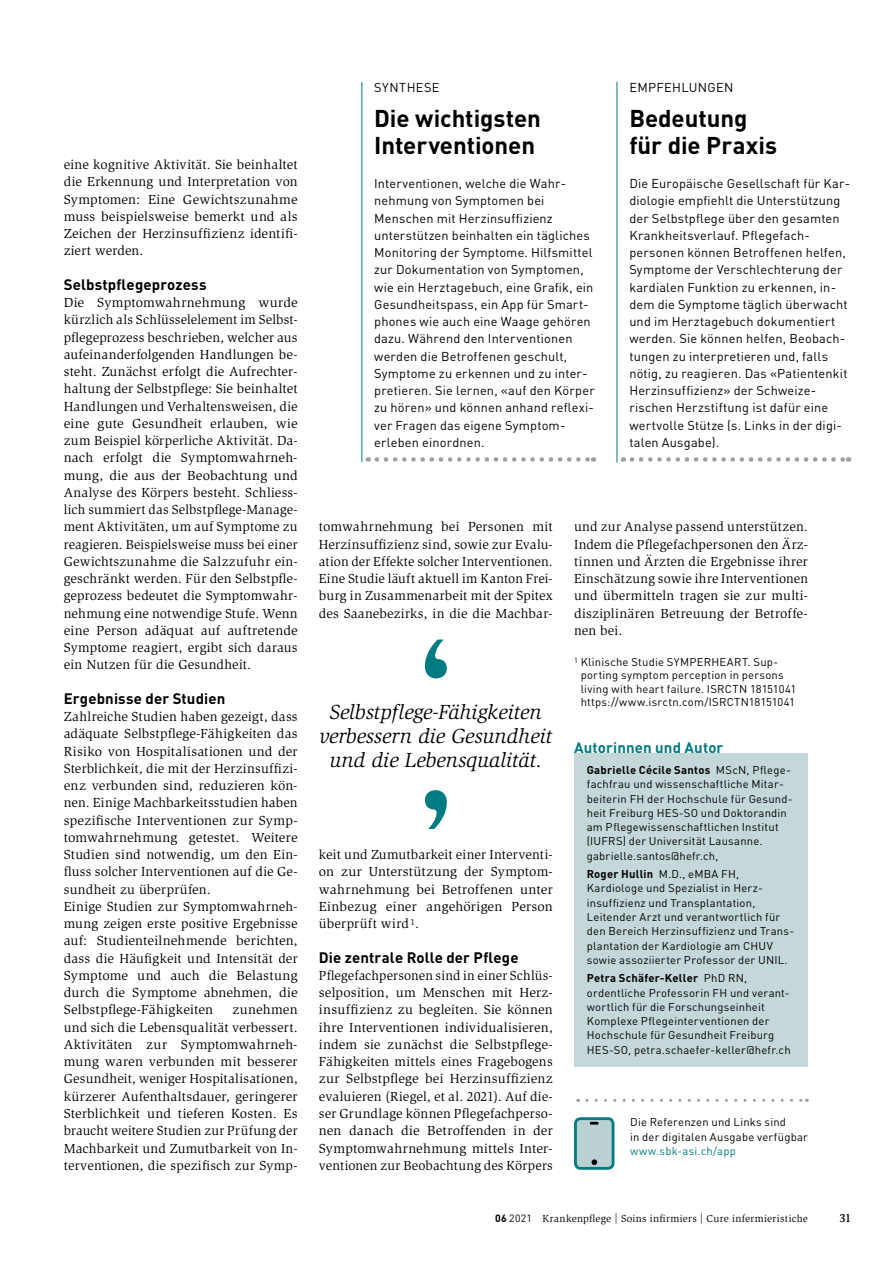
<style>
.page{position:relative;width:893px;height:1263px;background:#fff}
.page>*{position:absolute;margin:0;border:0;box-sizing:border-box;transform-origin:0 0}
.t1{font:700 24px/27px "DIN Pro";letter-spacing:-.005em;color:#000}
.t2{font:italic 21px/24px "Slimbach Std";letter-spacing:-.005em;color:#000;text-align:center}
.t3{font:700 15px "DIN Pro";letter-spacing:.01em;color:#000}
.t4{font:700 15px "DIN Pro";letter-spacing:.01em;color:#007b81}
.t5{font:13.5px/17.2px "Slimbach Std";letter-spacing:.01em;color:#000;text-align:justify}
.t6{font:12.75px/17.2px "DIN Pro";letter-spacing:.015em;color:#000}
.t7{font:12.75px "DIN Pro";letter-spacing:.04em;color:#000}
.t8{font:700 12px "Esta Pro";color:#000}
.t9{font:11.25px/14.2px "DIN Pro";letter-spacing:.02em;color:#000}
.t10{font:11.25px "DIN Pro";letter-spacing:.02em;color:#007b81}
.t11{font:10.5px "Slimbach Std";letter-spacing:.025em;color:#000}
.s1{font-weight:700}
.s2{font-family:"DIN Pro";font-weight:700}
.s3{font-family:"DIN Pro"}
</style>
<div class="page">
<div style="left:574px;top:753px;width:234px;height:313px;background:#c5d8d9"></div>
<svg style="left:377px;top:457px;width:217px;height:5px"></svg>
<hr style="left:361px;top:82px;width:1px;height:380px;background:#007b81">
<svg style="left:632px;top:457px;width:217px;height:5px"></svg>
<hr style="left:617px;top:82px;width:1px;height:380px;background:#007b81">
<div style="left:575px;top:1119px;width:38px;height:49px;background:#b9d1d2;border-radius:5px"></div>
<div style="left:574px;top:1117px;width:40px;height:53px;border:3px solid #007b81;border-radius:5px"></div>
<svg style="left:590px;top:1121px;width:9px;height:4px"></svg>
<svg style="left:591px;top:1159px;width:6px;height:6px"></svg>
<svg style="left:587px;top:1099px;width:220px;height:3px"></svg>
<svg style="left:425px;top:639px;width:22px;height:39px"></svg>
<svg style="left:425px;top:790px;width:22px;height:39px"></svg>
<p class="t5" style="left:64px;top:156px;width:235px">eine kognitive Aktivität. Sie beinhaltet die Erkennung und Interpretation von Symptomen: Eine Gewichtszunahme muss beispielsweise bemerkt und als Zeichen der Herzinsuffizienz identifi&shy;ziert werden.</p>
<p class="t3" style="left:64px;top:274px;width:144px">Selbstpflegeprozess</p>
<p class="t5" style="left:64px;top:294px;width:235px">Die Symptomwahrnehmung wurde kürzlich als Schlüsselelement im Selbst&shy;pflegeprozess beschrieben, welcher aus aufeinanderfolgenden Handlungen be&shy;steht. Zunächst erfolgt die Aufrechter&shy;haltung der Selbstpflege: Sie beinhaltet Handlungen und Verhaltensweisen, die eine gute Gesundheit erlauben, wie zum Beispiel körperliche Aktivität. Da&shy;nach erfolgt die Symptomwahrneh&shy;mung, die aus der Beobachtung und Analyse des Körpers besteht. Schliess&shy;lich summiert das Selbstpflege-Manage&shy;ment Aktivitäten, um auf Symptome zu reagieren. Beispielsweise muss bei einer Gewichtszunahme die Salzzufuhr ein&shy;geschränkt werden. Für den Selbstpfle&shy;geprozess bedeutet die Symptomwahr&shy;nehmung eine notwendige Stufe. Wenn eine Person adäquat auf auftretende Symptome reagiert, ergibt sich daraus ein Nutzen für die Gesundheit.</p>
<p class="t3" style="left:64px;top:688px;width:163px">Ergebnisse der Studien</p>
<p class="t5" style="left:64px;top:708px;width:235px;text-align:left">Zahlreiche Studien haben gezeigt, dass adäquate Selbstpflege-Fähigkeiten das Risiko von Hospitalisationen und der Sterblichkeit, die mit der Herzinsuffizi&shy;enz verbunden sind, reduzieren kön&shy;nen. Einige Machbarkeitsstudien haben spezifische Interventionen zur Symp&shy;tomwahrnehmung getestet. Weitere Studien sind notwendig, um den Ein&shy;fluss solcher Interventionen auf die Ge&shy;sundheit zu überprüfen.<br>Einige Studien zur Symptomwahrneh&shy;mung zeigen erste positive Ergebnisse auf: Studienteilnehmende berichten, dass die Häufigkeit und Intensität der Symptome und auch die Belastung durch die Symptome abnehmen, die Selbstpflege-Fähigkeiten</p>
<p class="t5" style="left:64px;top:1001px;width:235px;text-indent:169px">zunehmen und sich die Lebensqualität verbessert.<br>Aktivitäten zur Symptomwahrneh&shy;mung waren verbunden mit besserer Gesundheit, weniger Hospitalisationen, kürzerer Aufenthaltsdauer, geringerer Sterblichkeit und tieferen Kosten. Es braucht weitere Studien zur Prüfung der Machbarkeit und Zumutbarkeit von In&shy;terventionen, die spezifisch zur Symp-</p>
<p class="t7" style="left:374px;top:79px;width:67px">SYNTHESE</p>
<h1 class="t1" style="left:374px;top:103px;width:168px">Die wichtigsten<br>Interventionen</h1>
<p class="t6" style="left:374px;top:174px;width:222px">Interventionen, welche die Wahr&shy;nehmung von Symptomen bei Menschen mit Herzinsuffizienz unterstützen beinhalten ein tägliches Monitoring der Symptome. Hilfsmittel zur Dokumentation von Symptomen, wie ein Herztagebuch, eine Grafik, ein Gesundheitspass, ein App für Smart&shy;phones wie auch eine Waage gehören dazu. Während den Interventionen werden die Betroffenen geschult, Symptome zu erkennen und zu inter&shy;pretieren. Sie lernen, «auf den Körper zu hören» und können anhand reflexi&shy;ver Fragen das eigene Symptom&shy;erleben einordnen.</p>
<p class="t6" style="left:629px;top:78px;width:105px">EMPFEHLUNGEN</p>
<h1 class="t1" style="left:629px;top:103px;width:149px">Bedeutung für die Praxis</h1>
<p class="t6" style="left:629px;top:174px;width:222px">Die Europäische Gesellschaft für Kar&shy;diologie empfiehlt die Unterstützung der Selbstpflege über den gesamten Krankheitsverlauf. Pflegefach&shy;personen können Betroffenen helfen, Symptome der Verschlechterung der kardialen Funktion zu erkennen, in&shy;dem die Symptome täglich überwacht und im Herztagebuch dokumentiert werden. Sie können helfen, Beobach&shy;tungen zu interpretieren und, falls nötig, zu reagieren. Das «Patientenkit Herzinsuffizienz» der Schweize&shy;rischen Herzstiftung ist dafür eine wertvolle Stütze (s. Links in der digi&shy;talen Ausgabe).</p>
<p class="t5" style="left:319px;top:518px;width:235px">tomwahrnehmung bei Personen mit Herzinsuffizienz sind, sowie zur Evalu&shy;ation der Effekte solcher Interventionen.<br>Eine Studie läuft aktuell im Kanton Frei&shy;burg in Zusammenarbeit mit der Spitex des Saanebezirks, in die die Machbar-</p>
<h2 class="t2" style="left:319px;top:700px;width:234px">Selbstpflege-Fähigkeiten verbessern die Gesundheit und die Lebensqualität.</h2>
<p class="t5" style="left:319px;top:846px;width:235px">keit und Zumutbarkeit einer Interventi&shy;on zur Unterstützung der Symptom&shy;wahrnehmung bei Betroffenen unter Einbezug einer angehörigen Person überprüft wird <sup>1</sup>.</p>
<p class="t3" style="left:319px;top:947px;width:201px">Die zentrale Rolle der Pflege</p>
<p class="t5" style="left:319px;top:967px;width:235px">Pflegefachpersonen sind in einer Schlüs&shy;selposition, um Menschen mit Herz&shy;insuffizienz zu begleiten. Sie können ihre Interventionen individualisieren, indem sie zunächst die Selbstpflege-Fähigkeiten mittels eines Fragebogens zur Selbstpflege bei Herzinsuffizienz evaluieren (Riegel, et al. 2021). Auf die&shy;ser Grundlage können Pflegefachperso&shy;nen danach die Betroffenden in der Symptomwahrnehmung mittels Inter&shy;ventionen zur Beobachtung des Körpers</p>
<p class="t5" style="left:574px;top:518px;width:235px">und zur Analyse passend unterstützen.<br>Indem die Pflegefachpersonen den Ärz&shy;tinnen und Ärzten die Ergebnisse ihrer Einschätzung sowie ihre Interventionen und übermitteln tragen sie zur multi&shy;disziplinären Betreuung der Betroffe&shy;nen bei.</p>
<p class="t9" style="left:581px;top:654px;width:217px;line-height:13.5px;text-indent:-7px"><sup>1</sup> Klinische Studie SYMPERHEART. Sup&shy;porting symptom perception in persons living with heart failure. ISRCTN 18151041 https://www.isrctn.com/ISRCTN18151041</p>
<p class="t4" style="left:574px;top:737px;width:151px">Autorinnen und Autor</p>
<p class="t9" style="left:587px;top:762px;width:207px"><span class="s1">Gabrielle Cécile Santos</span> MScN, Pflege&shy;fachfrau und wissenschaftliche Mitar&shy;beiterin FH der Hochschule für Gesund&shy;heit Freiburg HES-SO und Doktorandin am Pflegewissenschaftlichen Institut (IUFRS) der Universität Lausanne. gabrielle.santos@hefr.ch,</p>
<p class="t9" style="left:587px;top:866px;width:209px"><span class="s1">Roger Hullin</span> M.D., eMBA FH, Kardiologe und Spezialist in Herz&shy;insuffizienz und Transplantation, Leitender Arzt und verantwortlich für den Bereich Herzinsuffizienz und Trans&shy;plantation der Kardiologie am CHUV sowie assoziierter Professor der UNIL.</p>
<p class="t9" style="left:587px;top:971px;width:205px"><span class="s1">Petra Schäfer-Keller</span> PhD RN, ordentliche Professorin FH und verant&shy;wortlich für die Forschungseinheit Komplexe Pflegeinterventionen der Hochschule für Gesundheit Freiburg HES-SO, petra.schaefer-keller@hefr.ch</p>
<p class="t9" style="left:630px;top:1114px;width:179px">Die Referenzen und Links sind<br>in der digitalen Ausgabe verfügbar</p>
<p class="t10" style="left:630px;top:1143px;width:107px">www.sbk-asi.ch/app</p>
<p class="t11" style="left:495px;top:1212px;width:314px"><span class="s2">06</span> <span class="s3">2021</span> Krankenpflege | Soins infirmiers | Cure infermieristiche</p>
<p class="t8" style="left:840px;top:1209px;width:12px">31</p>
</div>
